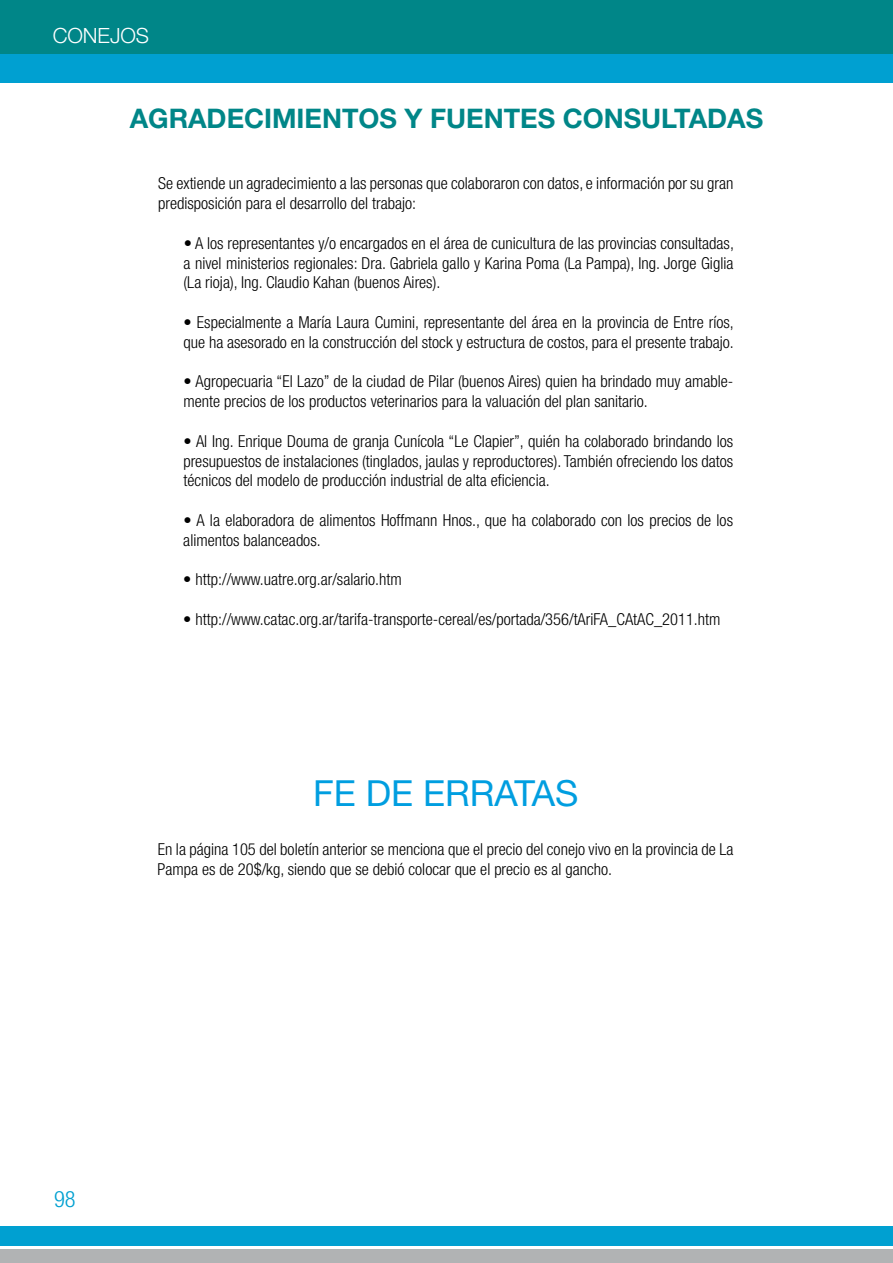
<style>
.page{position:relative;width:893px;height:1263px;background:#fff}
.page>*{position:absolute;margin:0;border:0;box-sizing:border-box;transform-origin:0 0}
.t1{font:36px "Helvetica Neue LT Std";color:#009ee0}
.t2{font:700 27px "Helvetica Neue LT Std";color:#008688}
.t3{font:300 condensed 22.5px "Helvetica Neue LT Std";color:#00a0d1}
.t4{font:300 21px "Helvetica Neue LT Std";letter-spacing:-.005em;color:#fff}
.t5{font:300 condensed 16.5px/19.8px "Helvetica Neue LT Std";color:#000}
</style>
<div class="page">
<div style="left:0;top:53px;width:893px;height:30px;background:#00a0d1"></div>
<div style="left:0;top:0;width:893px;height:53px;background:#008688"></div>
<div style="left:0;top:1227px;width:893px;height:19px;background:#00a0d1"></div>
<div style="left:0;top:1250px;width:893px;height:13px;background:#b1b3b4"></div>
<p class="t4" style="left:53px;top:22px;width:98px">CONEJOS</p>
<p class="t2" style="left:130px;top:101px;width:635px">AGRADECIMIENTOS Y FUENTES CONSULTADAS</p>
<p class="t5" style="left:158px;top:173px;width:577px">Se extiende un agradecimiento a las personas que colaboraron con datos, e información por su gran predisposición para el desarrollo del trabajo:</p>
<p class="t5" style="left:184px;top:233px;width:552px;text-align:justify">• A los representantes y/o encargados en el área de cunicultura de las provincias consultadas, a nivel ministerios regionales: Dra. Gabriela gallo y Karina Poma (La Pampa), Ing. Jorge Giglia (La rioja), Ing. Claudio Kahan (buenos Aires).</p>
<p class="t5" style="left:184px;top:312px;width:552px">• Especialmente a María Laura Cumini, representante del área en la provincia de Entre ríos, que ha asesorado en la construcción del stock y estructura de costos, para el presente trabajo.</p>
<p class="t5" style="left:183px;top:371px;width:551px">• Agropecuaria “El Lazo” de la ciudad de Pilar (buenos Aires) quien ha brindado muy amable&shy;mente precios de los productos veterinarios para la valuación del plan sanitario.</p>
<p class="t5" style="left:183px;top:431px;width:551px;text-align:justify">• Al Ing. Enrique Douma de granja Cunícola “Le Clapier”, quién ha colaborado brindando los presupuestos de instalaciones (tinglados, jaulas y reproductores). También ofreciendo los datos técnicos del modelo de producción industrial de alta eficiencia.</p>
<p class="t5" style="left:183px;top:510px;width:551px">• A la elaboradora de alimentos Hoffmann Hnos., que ha colaborado con los precios de los alimentos balanceados.</p>
<p class="t5" style="left:183px;top:569px;width:220px">• http://www.uatre.org.ar/salario.htm</p>
<p class="t5" style="left:183px;top:609px;width:539px">• http://www.catac.org.ar/tarifa-transporte-cereal/es/portada/356/tAriFA_CAtAC_2011.htm</p>
<p class="t1" style="left:313px;top:772px;width:267px">FE DE ERRATAS</p>
<p class="t5" style="left:158px;top:839px;width:577px">En la página 105 del boletín anterior se menciona que el precio del conejo vivo en la provincia de La<br>Pampa es de 20$/kg, siendo que se debió colocar que el precio es al gancho.</p>
<p class="t3" style="left:54px;top:1186px;width:23px">98</p>
</div>
